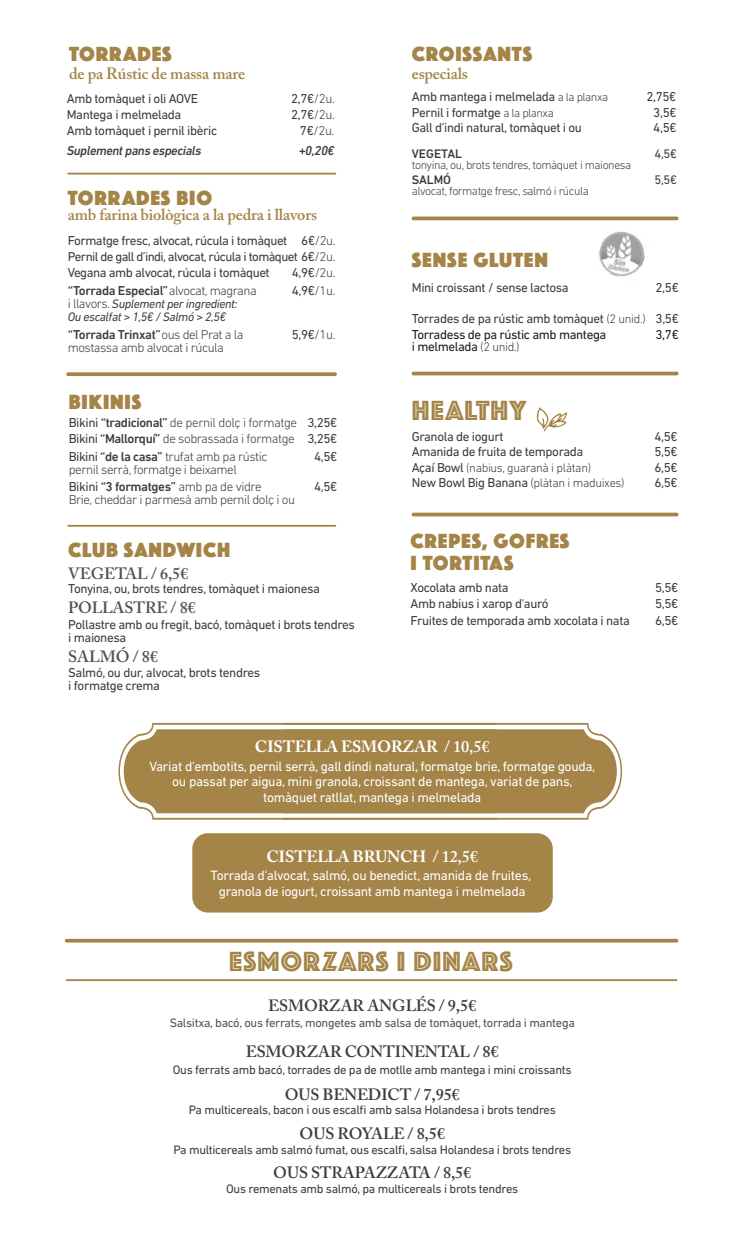
<style>
.page{position:relative;width:745px;height:1241px;background:#fff}
.page>*{position:absolute;margin:0;border:0;box-sizing:border-box;transform-origin:0 0}
.t1{font:28.75px "Phosphate Inline";letter-spacing:.04em;color:#a48447}
.t2{font:21.25px/22.5px "Phosphate Solid";letter-spacing:.04em;color:#a48447}
.t3{font:600 16.25px "Adobe Caslon Pro";letter-spacing:-.01em;color:#3c3c3b}
.t4{font:600 16.25px "Adobe Caslon Pro";letter-spacing:-.01em;color:#a48447}
.t5{font:700 16.25px "Adobe Caslon Pro";letter-spacing:-.01em;color:#fff}
.t6{font:600 16.25px "Adobe Caslon Pro";letter-spacing:-.01em;color:#525252}
.t7{font:13.75px/15.6px "DIN Next LT Pro";letter-spacing:-.025em;color:#fff;text-align:center}
.t8{font:13.12px/13.1px "DIN Next LT Pro";letter-spacing:-.03em;color:#3c3c3b}
.t9{font:300 13.12px/16.2px "DIN Next LT Pro";letter-spacing:-.035em;color:#3c3c3b}
.t10{font:500 13.12px "DIN Next LT Pro";letter-spacing:-.03em;color:#3c3c3b}
.t11{font:italic 500 13.12px "DIN Next LT Pro";letter-spacing:-.03em;color:#3c3c3b}
.t12{font:13.12px "DIN Next LT Pro";letter-spacing:-.03em;color:#1d1d1b}
.t13{font:13px "DIN Next LT Pro";letter-spacing:-.045em;color:#3c3c3b}
.t14{font:500 12.62px "DIN Next LT Pro";color:#3c3c3b}
.t15{font:12.62px "DIN Next LT Pro";color:#3c3c3b}
.t16{font:12.5px "DIN Next LT Pro";letter-spacing:-.025em;color:#3c3c3b}
.t17{font:12.5px "DIN Next LT Pro";letter-spacing:-.025em;color:#525252}
.t18{font:300 12.5px "DIN Next LT Pro";letter-spacing:-.03em;color:#3c3c3b}
.t19{font:italic 12.5px/13.1px "DIN Next LT Pro";letter-spacing:-.03em;color:#3c3c3b}
.t20{font:300 12px "DIN Next LT Pro";letter-spacing:-.04em;color:#3c3c3b}
.s1{font-weight:300}
.s2{font-weight:400}
.s3{font-size:13.12px}
.s4{font-weight:300;font-size:13.12px}
.s5{font-weight:300;font-style:normal;font-size:13.12px}
.s6{font-weight:500}
.s7{font-weight:300;font-size:12px}
.s8{font-weight:300;font-size:12.5px}
.s9{color:#1d1d1b}
.s10{font-weight:300;font-size:12.5px;color:#3c3c3b}
.s11{font-weight:400;font-size:13.12px}
.s12{font-weight:600}
</style>
<div class="page">
<div style="left:192px;top:833px;width:360px;height:79px;background:#a48447;border-radius:16px"></div>
<img style="left:598px;top:231px;width:47px;height:46px">
<svg style="left:67px;top:938px;width:609px;height:4px;background:#b69d6c"></svg>
<hr style="left:67px;top:979px;width:609px;height:1px;background:#a48447">
<hr style="left:68px;top:173px;width:267px;height:1px;background:#a48447">
<hr style="left:68px;top:524px;width:267px;height:2px;background:#a48447">
<svg style="left:68px;top:372px;width:267px;height:4px"></svg>
<svg style="left:413px;top:512px;width:263px;height:4px"></svg>
<svg style="left:413px;top:371px;width:263px;height:4px"></svg>
<svg style="left:413px;top:216px;width:263px;height:4px"></svg>
<svg style="left:536px;top:407px;width:31px;height:24px"></svg>
<svg style="left:118px;top:722px;width:503px;height:97px;background:#b19662"></svg>
<h2 class="t2" style="left:69px;top:42px;width:104px">TORRADES</h2>
<p class="t4" style="left:69px;top:64px;width:177px">de pa Rústic de massa mare</p>
<p class="t8" style="left:67px;top:92px;width:133px">Amb tomàquet i oli AOVE</p>
<p class="t8" style="left:291px;top:92px;width:45px">2,7€<span class="s1">/2u.</span></p>
<p class="t8" style="left:67px;top:108px;width:116px">Mantega i melmelada</p>
<p class="t8" style="left:291px;top:108px;width:45px">2,7€<span class="s1">/2u.</span></p>
<p class="t8" style="left:67px;top:123px;width:152px">Amb tomàquet i pernil ibèric</p>
<p class="t9" style="left:300px;top:122px;width:36px"><span class="s2">7€</span>/2u.</p>
<p class="t11" style="left:67px;top:143px;width:136px">Suplement pans especials</p>
<p class="t11" style="left:298px;top:143px;width:37px">+0,20€</p>
<h2 class="t2" style="left:68px;top:185px;width:146px">TORRADES BIO</h2>
<p class="t4" style="left:68px;top:205px;width:250px">amb farina biològica a la pedra i llavors</p>
<p class="t8" style="left:68px;top:234px;width:269px">Formatge fresc, alvocat, rúcula i tomàquet 6€<span class="s1">/2u.</span></p>
<p class="t13" style="left:68px;top:249px;width:269px">Pernil de gall d’indi, alvocat, rúcula i tomàquet <span class="s3">6€</span><span class="s4">/2u.</span></p>
<p class="t8" style="left:68px;top:265px;width:203px">Vegana amb alvocat, rúcula i tomàquet</p>
<p class="t8" style="left:292px;top:265px;width:45px">4,9€<span class="s1">/2u.</span></p>
<p class="t10" style="left:68px;top:283px;width:190px">“Torrada Especial”<span class="s1">alvocat, magrana</span></p>
<p class="t8" style="left:291px;top:283px;width:45px">4,9€<span class="s1">/1u.</span></p>
<p class="t19" style="left:68px;top:297px;width:171px"><span class="s5">i llavors.</span> Suplement per ingredient:<br>Ou escalfat &gt; 1,5€ / Salmó &gt; 2,5€</p>
<p class="t10" style="left:68px;top:327px;width:177px">“Torrada Trinxat”<span class="s1">ous del Prat a la</span></p>
<p class="t8" style="left:291px;top:328px;width:45px">5,9€<span class="s1">/1u.</span></p>
<p class="t9" style="left:68px;top:339px;width:157px">mostassa amb alvocat i rúcula</p>
<h2 class="t2" style="left:69px;top:389px;width:74px">BIKINIS</h2>
<p class="t9" style="left:69px;top:414px;width:270px"><span class="s2">Bikini</span> <span class="s6">“tradicional”</span> de pernil dolç i formatge <span class="s2">3,25€<br>Bikini</span> <span class="s6">“Mallorquí”</span> de sobrassada i formatge <span class="s2">3,25€</span></p>
<p class="t9" style="left:69px;top:448px;width:200px"><span class="s2">Bikini</span> <span class="s6">“de la casa”</span> trufat amb pa rústic</p>
<p class="t8" style="left:314px;top:449px;width:25px">4,5€</p>
<p class="t9" style="left:69px;top:461px;width:194px;line-height:16.9px">pernil serrà, formatge i beixamel<br><span class="s2">Bikini</span> <span class="s6">“3 formatges”</span> amb pa de vidre</p>
<p class="t8" style="left:314px;top:479px;width:25px">4,5€</p>
<p class="t9" style="left:69px;top:491px;width:228px">Brie, cheddar i parmesà amb pernil dolç i ou</p>
<h2 class="t2" style="left:68px;top:537px;width:163px">CLUB SANDWICH</h2>
<p class="t6" style="left:68px;top:564px;width:121px">VEGETAL / 6,5€</p>
<p class="t8" style="left:68px;top:582px;width:253px">Tonyina, ou, brots tendres, tomàquet i maionesa</p>
<p class="t6" style="left:68px;top:597px;width:129px">POLLASTRE / 8€</p>
<p class="t8" style="left:68px;top:617px;width:288px">Pollastre amb ou fregit, bacó, tomàquet i brots tendres i maionesa</p>
<p class="t6" style="left:68px;top:646px;width:91px">SALMÓ / 8€</p>
<p class="t8" style="left:68px;top:665px;width:193px">Salmó, ou dur, alvocat, brots tendres i formatge crema</p>
<h2 class="t2" style="left:411px;top:42px;width:122px">CROISSANTS</h2>
<p class="t4" style="left:411px;top:64px;width:58px">especials</p>
<p class="t8" style="left:411px;top:90px;width:198px">Amb mantega i melmelada <span class="s7">a la planxa</span></p>
<p class="t8" style="left:646px;top:90px;width:31px">2,75€</p>
<p class="t8" style="left:411px;top:106px;width:143px">Pernil i formatge <span class="s7">a la planxa</span></p>
<p class="t8" style="left:653px;top:106px;width:25px">3,5€</p>
<p class="t8" style="left:411px;top:121px;width:171px">Gall d’indi natural, tomàquet i ou</p>
<p class="t8" style="left:653px;top:121px;width:25px">4,5€</p>
<p class="t14" style="left:411px;top:146px;width:52px">VEGETAL</p>
<p class="t15" style="left:654px;top:146px;width:24px">4,5€</p>
<p class="t20" style="left:411px;top:158px;width:221px">tonyina, ou, brots tendres, tomàquet i maionesa</p>
<p class="t14" style="left:411px;top:172px;width:41px">SALMÓ</p>
<p class="t15" style="left:654px;top:172px;width:24px">5,5€</p>
<p class="t20" style="left:411px;top:184px;width:178px">alvocat, formatge fresc, salmó i rúcula</p>
<h2 class="t2" style="left:411px;top:247px;width:138px">SENSE GLUTEN</h2>
<p class="t8" style="left:411px;top:280px;width:158px">Mini croissant / sense lactosa</p>
<p class="t8" style="left:655px;top:280px;width:25px">2,5€</p>
<p class="t8" style="left:411px;top:310px;width:268px;line-height:15.6px">Torrades de pa rústic amb tomàquet <span class="s8">(2 unid.)</span> 3,5€<br><span class="s9">Torradess de pa rústic amb mantega</span></p>
<p class="t12" style="left:655px;top:326px;width:25px">3,7€</p>
<p class="t12" style="left:411px;top:339px;width:109px">i melmelada <span class="s10">(2 unid.)</span></p>
<h1 class="t1" style="left:411px;top:390px;width:116px">HEALTHY</h1>
<p class="t8" style="left:411px;top:429px;width:93px">Granola de iogurt</p>
<p class="t8" style="left:654px;top:429px;width:25px">4,5€</p>
<p class="t8" style="left:411px;top:445px;width:173px">Amanida de fruita de temporada</p>
<p class="t8" style="left:654px;top:445px;width:25px">5,5€</p>
<p class="t18" style="left:411px;top:460px;width:181px"><span class="s11">Açaí Bowl</span> (nabius, guaranà i plàtan)</p>
<p class="t8" style="left:654px;top:460px;width:25px">6,5€</p>
<p class="t18" style="left:411px;top:476px;width:214px"><span class="s11">New Bowl Big Banana</span> (plàtan i maduixes)</p>
<p class="t8" style="left:654px;top:476px;width:25px">6,5€</p>
<h2 class="t2" style="left:410px;top:528px;width:160px">CREPES, GOFRES<br>I TORTITAS</h2>
<p class="t8" style="left:410px;top:581px;width:100px">Xocolata amb nata</p>
<p class="t8" style="left:654px;top:581px;width:25px">5,5€</p>
<p class="t8" style="left:410px;top:597px;width:139px">Amb nabius i xarop d'auró</p>
<p class="t8" style="left:654px;top:597px;width:25px">5,5€</p>
<p class="t8" style="left:410px;top:613px;width:221px">Fruites de temporada amb xocolata i nata</p>
<p class="t8" style="left:654px;top:613px;width:25px">6,5€</p>
<p class="t5" style="left:255px;top:737px;width:236px">CISTELLA ESMORZAR <span class="s12">/ 10,5€</span></p>
<p class="t7" style="left:149px;top:757px;width:447px">Variat d'embotits, pernil serrà, gall dindi natural, formatge brie, formatge gouda, ou passat per aigua, mini granola, croissant de mantega, variat de pans, tomàquet ratllat, mantega i melmelada</p>
<p class="t5" style="left:266px;top:846px;width:213px">CISTELLA BRUNCH <span class="s12">/ 12,5€</span></p>
<p class="t7" style="left:210px;top:867px;width:322px;line-height:16.2px">Torrada d'alvocat, salmó, ou benedict, amanida de fruites, granola de iogurt, croissant amb mantega i melmelada</p>
<h1 class="t1" style="left:229px;top:940px;width:284px">ESMORZARS I DINARS</h1>
<p class="t3" style="left:268px;top:995px;width:209px">ESMORZAR ANGLÉS / 9,5€</p>
<p class="t17" style="left:170px;top:1015px;width:406px">Salsitxa, bacó, ous ferrats, mongetes amb salsa de tomàquet, torrada i mantega</p>
<p class="t3" style="left:245px;top:1042px;width:254px">ESMORZAR CONTINENTAL / 8€</p>
<p class="t16" style="left:173px;top:1061px;width:400px">Ous ferrats amb bacó, torrades de pa de motlle amb mantega i mini croissants</p>
<p class="t3" style="left:284px;top:1085px;width:176px">OUS BENEDICT / 7,95€</p>
<p class="t16" style="left:188px;top:1101px;width:368px">Pa multicereals, bacon i ous escalfi amb salsa Holandesa i brots tendres</p>
<p class="t3" style="left:299px;top:1123px;width:147px">OUS ROYALE / 8,5€</p>
<p class="t16" style="left:173px;top:1141px;width:399px">Pa multicereals amb salmó fumat, ous escalfi, salsa Holandesa i brots tendres</p>
<p class="t3" style="left:273px;top:1163px;width:199px">OUS STRAPAZZATA / 8,5€</p>
<p class="t16" style="left:226px;top:1181px;width:293px">Ous remenats amb salmó, pa multicereals i brots tendres</p>
</div>
